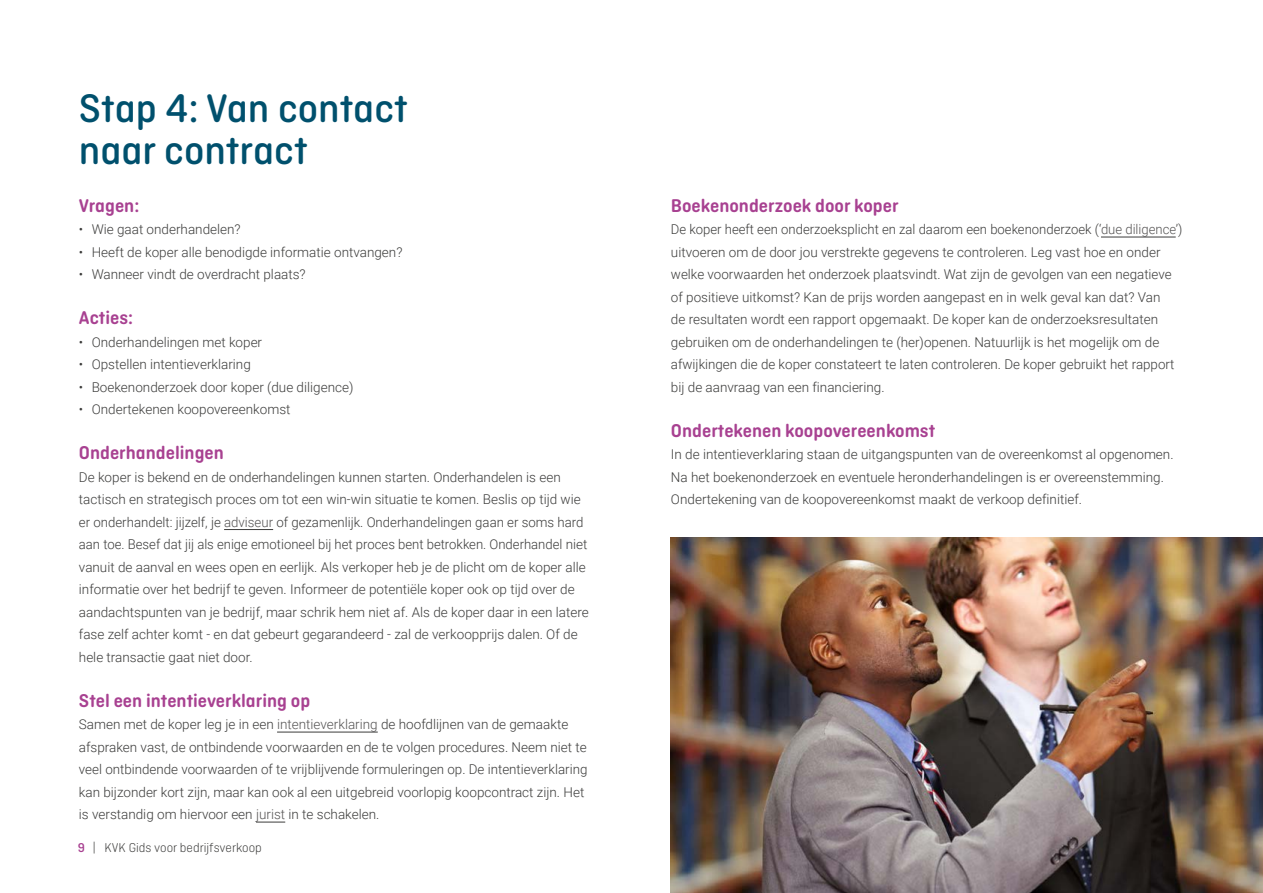
<style>
.page{position:relative;width:1263px;height:893px;background:#fff}
.page>*{position:absolute;margin:0;border:0;box-sizing:border-box;transform-origin:0 0}
._5_Kop_1{font:500 42px/42px "Ciutadella Rounded";color:#00506d}
._2_Tussenkop{font:600 19.5px "Ciutadella Rounded";color:#a84191}
._2_Tussenkop_2{font:600 19.5px "Ciutadella Rounded";color:#a84191}
._0_plat{font:300 13.5px/22.5px "Roboto";color:#3c3c3b}
.Opsomming_bullets{font:300 13.5px "Roboto";color:#3c3c3b}
.t1{font:300 13.5px "Ciutadella Rounded";color:#3c3c3b}
.s1{color:#555454}
.s2{font-weight:500;color:#a84191}
</style>
<div class="page">
<hr style="left:224px;top:529px;width:49px;height:1px;background:#3c3c3b">
<hr style="left:277px;top:732px;width:101px;height:1px;background:#3c3c3b">
<svg style="left:256px;top:822px;width:29px;height:1px"></svg>
<hr style="left:1101px;top:237px;width:75px;height:1px;background:#3c3c3b">
<img style="left:671px;top:538px;width:592px;height:355px">
<h2 class="_5_Kop_1" style="left:79px;top:87px;width:330px">Stap 4: Van contact naar contract</h2>
<h3 class="_2_Tussenkop_2" style="left:79px;top:194px;width:62px">Vragen:</h3>
<p class="Opsomming_bullets" style="left:79px;top:220px;width:163px">• Wie gaat onderhandelen?</p>
<p class="Opsomming_bullets" style="left:79px;top:242px;width:325px">• Heeft de koper alle benodigde informatie ontvangen?</p>
<p class="Opsomming_bullets" style="left:79px;top:265px;width:228px">• Wanneer vindt de overdracht plaats?</p>
<h3 class="_2_Tussenkop_2" style="left:79px;top:307px;width:56px">Acties:</h3>
<p class="Opsomming_bullets" style="left:79px;top:332px;width:185px">• Onderhandelingen met koper</p>
<p class="Opsomming_bullets" style="left:79px;top:355px;width:173px">• Opstellen intentieverklaring</p>
<p class="Opsomming_bullets" style="left:79px;top:377px;width:276px">• Boekenonderzoek door koper (due diligence)</p>
<p class="Opsomming_bullets" style="left:79px;top:400px;width:213px">• Ondertekenen koopovereenkomst</p>
<h3 class="_2_Tussenkop" style="left:79px;top:442px;width:146px">Onderhandelingen</h3>
<p class="_0_plat" style="left:79px;top:465px;width:511px">De koper is bekend en de onderhandelingen kunnen starten. Onderhandelen is een tactisch en strategisch proces om tot een win-win situatie te komen. Beslis op tijd wie er onderhandelt: jijzelf, je <span class="s1">adviseur</span> of gezamenlijk. Onderhandelingen gaan er soms hard aan toe. Besef dat jij als enige emotioneel bij het proces bent betrokken. Onderhandel niet vanuit de aanval en wees open en eerlijk. Als verkoper heb je de plicht om de koper alle informatie over het bedrijf te geven. Informeer de potentiële koper ook op tijd over de aandachtspunten van je bedrijf, maar schrik hem niet af. Als de koper daar in een latere fase zelf achter komt - en dat gebeurt gegarandeerd - zal de verkoopprijs dalen. Of de hele transactie gaat niet door.</p>
<h3 class="_2_Tussenkop" style="left:79px;top:689px;width:233px">Stel een intentieverklaring op</h3>
<p class="_0_plat" style="left:79px;top:712px;width:510px">Samen met de koper leg je in een <span class="s1">intentieverklaring</span> de hoofdlijnen van de gemaakte afspraken vast, de ontbindende voorwaarden en de te volgen procedures. Neem niet te veel ontbindende voorwaarden of te vrijblijvende formuleringen op. De intentieverklaring kan bijzonder kort zijn, maar kan ook al een uitgebreid voorlopig koopcontract zijn. Het is verstandig om hiervoor een <span class="s1">jurist</span> in te schakelen.</p>
<p class="t1" style="left:78px;top:840px;width:185px"><span class="s2">9</span> | KVK Gids voor bedrijfsverkoop</p>
<h3 class="_2_Tussenkop" style="left:671px;top:194px;width:229px">Boekenonderzoek door koper</h3>
<p class="_0_plat" style="left:671px;top:217px;width:513px">De koper heeft een onderzoeksplicht en zal daarom een boekenonderzoek (‘<span class="s1">due diligence</span>’) uitvoeren om de door jou verstrekte gegevens te controleren. Leg vast hoe en onder welke voorwaarden het onderzoek plaatsvindt. Wat zijn de gevolgen van een negatieve of positieve uitkomst? Kan de prijs worden aangepast en in welk geval kan dat? Van<br>de resultaten wordt een rapport opgemaakt. De koper kan de onderzoeksresultaten gebruiken om de onderhandelingen te (her)openen. Natuurlijk is het mogelijk om de afwijkingen die de koper constateert te laten controleren. De koper gebruikt het rapport bij de aanvraag van een financiering.</p>
<h3 class="_2_Tussenkop" style="left:671px;top:419px;width:266px">Ondertekenen koopovereenkomst</h3>
<p class="_0_plat" style="left:671px;top:442px;width:504px">In de intentieverklaring staan de uitgangspunten van de overeenkomst al opgenomen.<br>Na het boekenonderzoek en eventuele heronderhandelingen is er overeenstemming.<br>Ondertekening van de koopovereenkomst maakt de verkoop definitief.</p>
</div>
